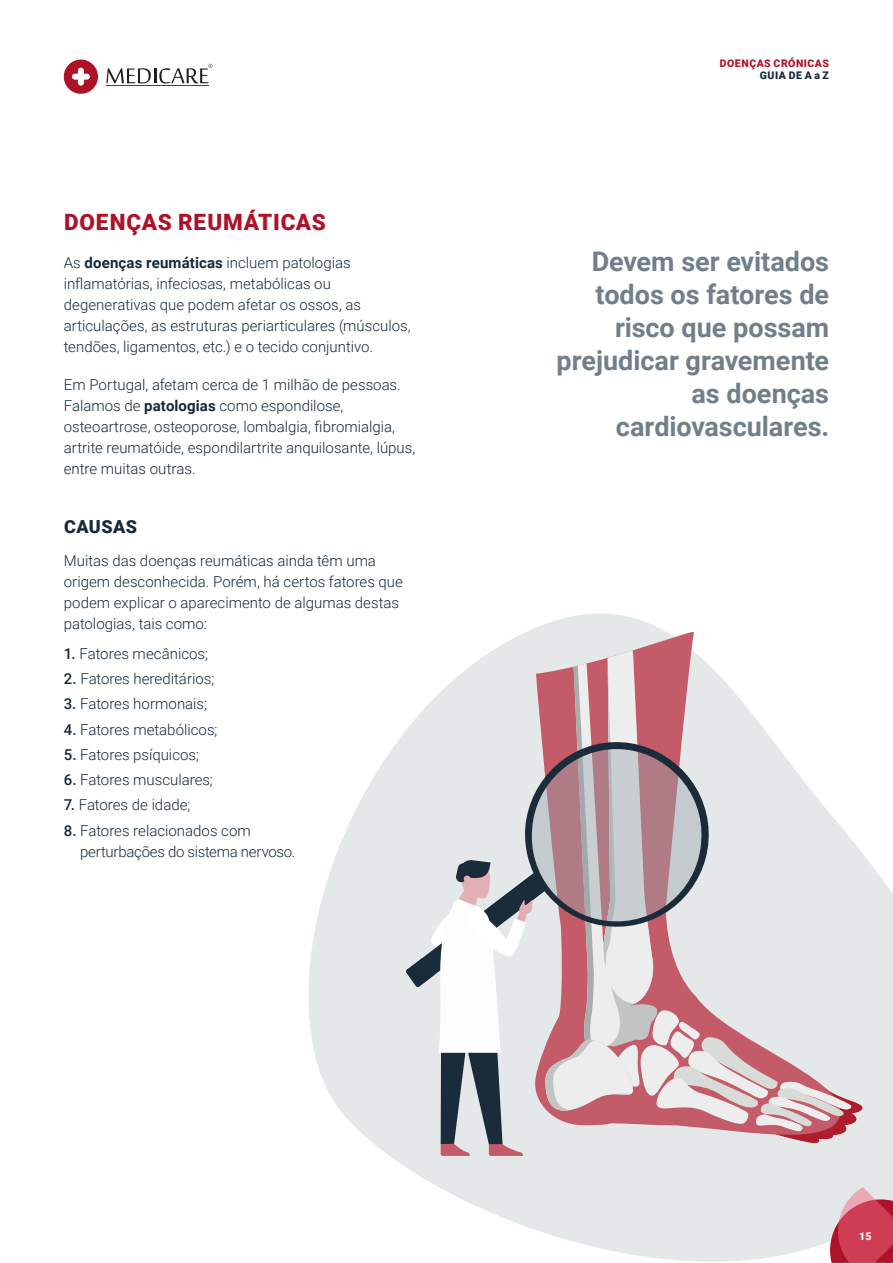
<style>
.page{position:relative;width:893px;height:1263px;background:#fff}
.page>*{position:absolute;margin:0;border:0;box-sizing:border-box;transform-origin:0 0}
.t1{font:700 27px/33px "Roboto";color:#727f8a;text-align:right}
.t2{font:900 22.5px "Roboto";letter-spacing:.035em;color:#ae1229}
.t3{font:900 18px "Roboto";letter-spacing:.025em;color:#172938}
.t4{font:300 15px/21px "Roboto";color:#172938}
.t5{font:900 10.5px "Roboto";letter-spacing:.05em;color:#ae1229}
.t6{font:900 10.5px "Roboto";letter-spacing:.05em;color:#172938}
.t7{font:900 10.5px "Roboto";color:#fff}
.s1{font-weight:700}
.s2{font-weight:500}
</style>
<div class="page">
<svg style="left:308px;top:613px;width:585px;height:649px;fill:#e4e8e8"></svg>
<svg style="left:533px;top:628px;width:310px;height:22px"></svg>
<svg style="left:406px;top:650px;width:458px;height:506px;background:#d6c9cc"></svg>
<svg style="left:830px;top:1187px;width:63px;height:76px;background:#d06274"></svg>
<svg style="left:64px;top:60px;width:34px;height:34px"></svg>
<svg style="left:106px;top:64px;width:107px;height:19px"></svg>
<hr style="left:106px;top:85px;width:102px;height:1px;background:#ae1229">
<h2 class="t2" style="left:64px;top:206px;width:263px">DOENÇAS REUMÁTICAS</h2>
<p class="t4" style="left:64px;top:251px;width:348px">As <span class="s1">doenças reumáticas</span> incluem patologias inflamatórias, infeciosas, metabólicas ou degenerativas que podem afetar os ossos, as articulações, as estruturas periarticulares (músculos, tendões, ligamentos, etc.) e o tecido conjuntivo.</p>
<p class="t4" style="left:64px;top:373px;width:353px">Em Portugal, afetam cerca de 1 milhão de pessoas.<br>Falamos de <span class="s1">patologias</span> como espondilose, osteoartrose, osteoporose, lombalgia, fibromialgia, artrite reumatóide, espondilartrite anquilosante, lúpus, entre muitas outras.</p>
<p class="t3" style="left:64px;top:513px;width:75px">CAUSAS</p>
<p class="t4" style="left:64px;top:550px;width:341px">Muitas das doenças reumáticas ainda têm uma origem desconhecida. Porém, há certos fatores que podem explicar o aparecimento de algumas destas patologias, tais como:</p>
<p class="t4" style="left:64px;top:642px;width:146px"><span class="s2">1.</span> Fatores mecânicos;</p>
<p class="t4" style="left:64px;top:668px;width:152px"><span class="s2">2.</span> Fatores hereditários;</p>
<p class="t4" style="left:64px;top:693px;width:145px"><span class="s2">3.</span> Fatores hormonais;</p>
<p class="t4" style="left:64px;top:718px;width:155px"><span class="s2">4.</span> Fatores metabólicos;</p>
<p class="t4" style="left:64px;top:743px;width:137px"><span class="s2">5.</span> Fatores psíquicos;</p>
<p class="t4" style="left:64px;top:769px;width:151px"><span class="s2">6.</span> Fatores musculares;</p>
<p class="t4" style="left:64px;top:794px;width:128px"><span class="s2">7.</span> Fatores de idade;</p>
<p class="t4" style="left:80px;top:819px;width:217px;text-indent:-16px"><span class="s2">8.</span> Fatores relacionados com perturbações do sistema nervoso.</p>
<p class="t5" style="left:720px;top:56px;width:111px">DOENÇAS CRÓNICAS</p>
<p class="t6" style="left:760px;top:68px;width:71px">GUIA DE A a Z</p>
<h1 class="t1" style="left:557px;top:244px;width:274px">Devem ser evitados todos os fatores de risco que possam prejudicar gravemente as doenças cardiovasculares.</h1>
<p class="t7" style="left:859px;top:1229px;width:14px">15</p>
</div>
